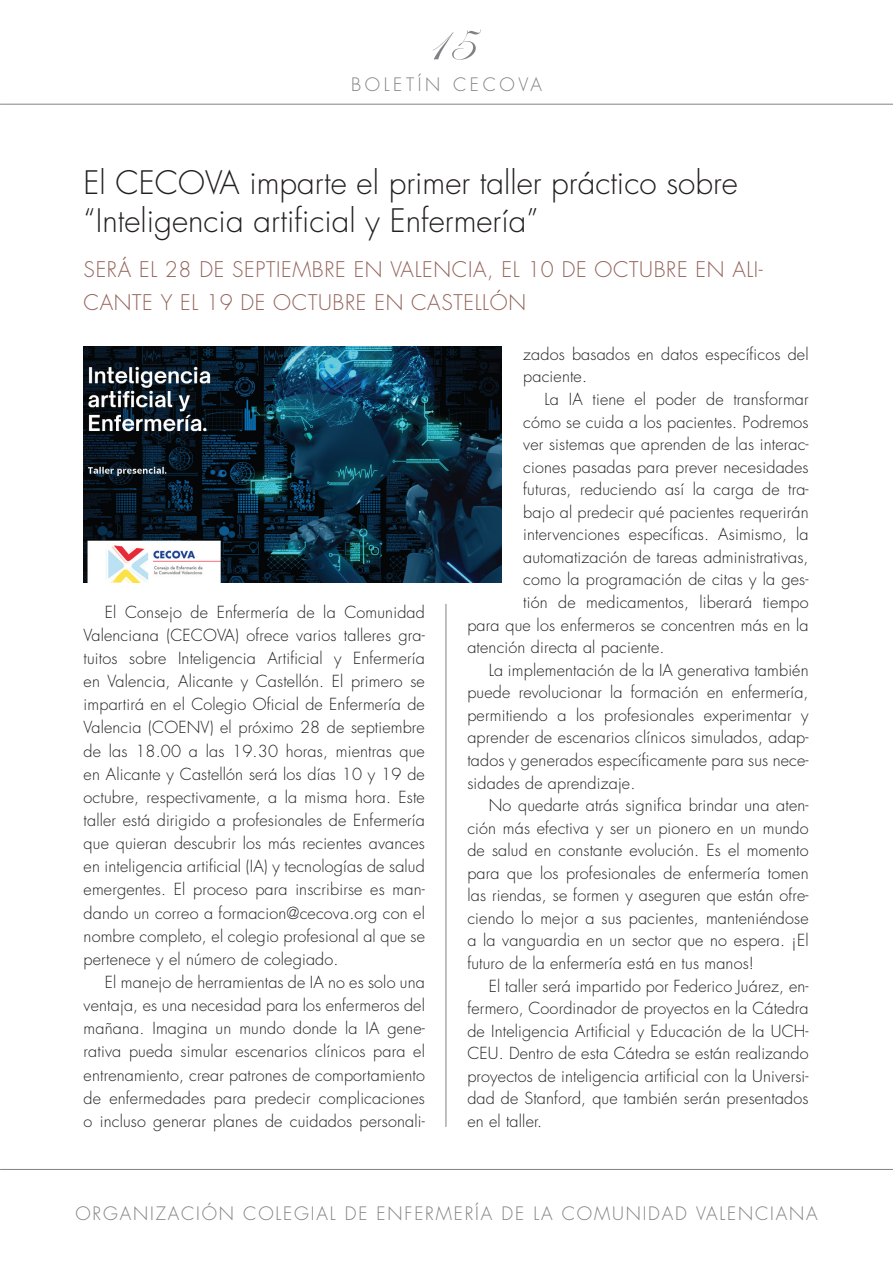
<style>
.page{position:relative;width:893px;height:1263px;background:#fff}
.page>*{position:absolute;margin:0;border:0;box-sizing:border-box;transform-origin:0 0}
.t1{font:54px "Edwardian Script ITC";color:#808285}
.t2{font:300 31.5px "Futura";color:#231f20}
.t3{font:300 21px/33px "Futura";letter-spacing:.03em;color:#946359}
.t4{font:300 18px "Futura";letter-spacing:.1em;color:#808285}
.t5{font:300 18px "Futura";letter-spacing:.2em;color:#808285}
.t6{font:300 16.2px/23.1px "Futura";letter-spacing:.01em;color:#231f20;text-align:justify}
</style>
<div class="page">
<hr style="left:0;top:104px;width:893px;height:1px;background:#808285">
<hr style="left:0;top:1169px;width:893px;height:1px;background:#808285">
<img style="left:84px;top:346px;width:418px;height:237px">
<hr style="left:446px;top:604px;width:1px;height:523px;background:#808285">
<p class="t1" style="left:421px;top:13px;width:53px">15</p>
<p class="t5" style="left:351px;top:73px;width:192px">BOLETÍN CECOVA</p>
<p class="t2" style="left:84px;top:164px;width:656px">El CECOVA imparte el primer taller práctico sobre</p>
<p class="t2" style="left:84px;top:201px;width:457px">“Inteligencia artificial y Enfermería”</p>
<p class="t3" style="left:84px;top:254px;width:681px">SERÁ EL 28 DE SEPTIEMBRE EN VALENCIA, EL 10 DE OCTUBRE EN ALI-<br>CANTE Y EL 19 DE OCTUBRE EN CASTELLÓN</p>
<p class="t6" style="left:84px;top:601px;width:343px;text-indent:21px">El Consejo de Enfermería de la Comunidad Valenciana (CECOVA) ofrece varios talleres gra&shy;tuitos sobre Inteligencia Artificial y Enfermería en Valencia, Alicante y Castellón. El primero se impartirá en el Colegio Oficial de Enfermería de Valencia (COENV) el próximo 28 de septiembre de las 18.00 a las 19.30 horas, mientras que en Alicante y Castellón será los días 10 y 19 de octubre, respectivamente, a la misma hora. Este taller está dirigido a profesionales de Enfermería que quieran descubrir los más recientes avances en inteligencia artificial (IA) y tecnologías de salud emergentes. El proceso para inscribirse es man&shy;dando un correo a formacion@cecova.org con el nombre completo, el colegio profesional al que se pertenece y el número de colegiado.</p>
<p class="t6" style="left:84px;top:971px;width:343px;text-indent:21px">El manejo de herramientas de IA no es solo una ventaja, es una necesidad para los enfermeros del mañana. Imagina un mundo donde la IA gene&shy;rativa pueda simular escenarios clínicos para el entrenamiento, crear patrones de comportamiento de enfermedades para predecir complicaciones o incluso generar planes de cuidados personali-</p>
<p class="t6" style="left:523px;top:343px;width:287px;line-height:22.5px">zados basados en datos específicos del paciente.</p>
<p class="t6" style="left:544px;top:388px;width:266px">La IA tiene el poder de transformar</p>
<p class="t6" style="left:523px;top:411px;width:287px">cómo se cuida a los pacientes. Podremos</p>
<p class="t6" style="left:523px;top:433px;width:287px">ver sistemas que aprenden de las interac-</p>
<p class="t6" style="left:523px;top:456px;width:287px">ciones pasadas para prever necesidades</p>
<p class="t6" style="left:523px;top:478px;width:287px">futuras, reduciendo así la carga de tra-</p>
<p class="t6" style="left:523px;top:501px;width:287px">bajo al predecir qué pacientes requerirán</p>
<p class="t6" style="left:523px;top:523px;width:287px">intervenciones específicas. Asimismo, la</p>
<p class="t6" style="left:523px;top:546px;width:287px">automatización de tareas administrativas,</p>
<p class="t6" style="left:523px;top:568px;width:287px">como la programación de citas y la ges-</p>
<p class="t6" style="left:523px;top:591px;width:287px">tión de medicamentos, liberará tiempo</p>
<p class="t6" style="left:467px;top:614px;width:343px">para que los enfermeros se concentren más en la</p>
<p class="t6" style="left:467px;top:636px;width:199px">atención directa al paciente.</p>
<p class="t6" style="left:467px;top:659px;width:343px;line-height:22.5px;text-indent:21px">La implementación de la IA generativa también puede revolucionar la formación en enfermería, permitiendo a los profesionales experimentar y aprender de escenarios clínicos simulados, adap&shy;tados y generados específicamente para sus nece&shy;sidades de aprendizaje.</p>
<p class="t6" style="left:467px;top:794px;width:343px;line-height:22.5px;text-indent:21px">No quedarte atrás significa brindar una aten&shy;ción más efectiva y ser un pionero en un mundo de salud en constante evolución. Es el momento para que los profesionales de enfermería tomen las riendas, se formen y aseguren que están ofre&shy;ciendo lo mejor a sus pacientes, manteniéndose a la vanguardia en un sector que no espera. ¡El futuro de la enfermería está en tus manos!</p>
<p class="t6" style="left:467px;top:975px;width:343px;line-height:22.5px;text-indent:21px">El taller será impartido por Federico Juárez, en&shy;fermero, Coordinador de proyectos en la Cátedra de Inteligencia Artificial y Educación de la UCH-CEU. Dentro de esta Cátedra se están realizando proyectos de inteligencia artificial con la Universi&shy;dad de Stanford, que también serán presentados en el taller.</p>
<p class="t4" style="left:75px;top:1202px;width:744px">ORGANIZACIÓN COLEGIAL DE ENFERMERÍA DE LA COMUNIDAD VALENCIANA</p>
</div>
